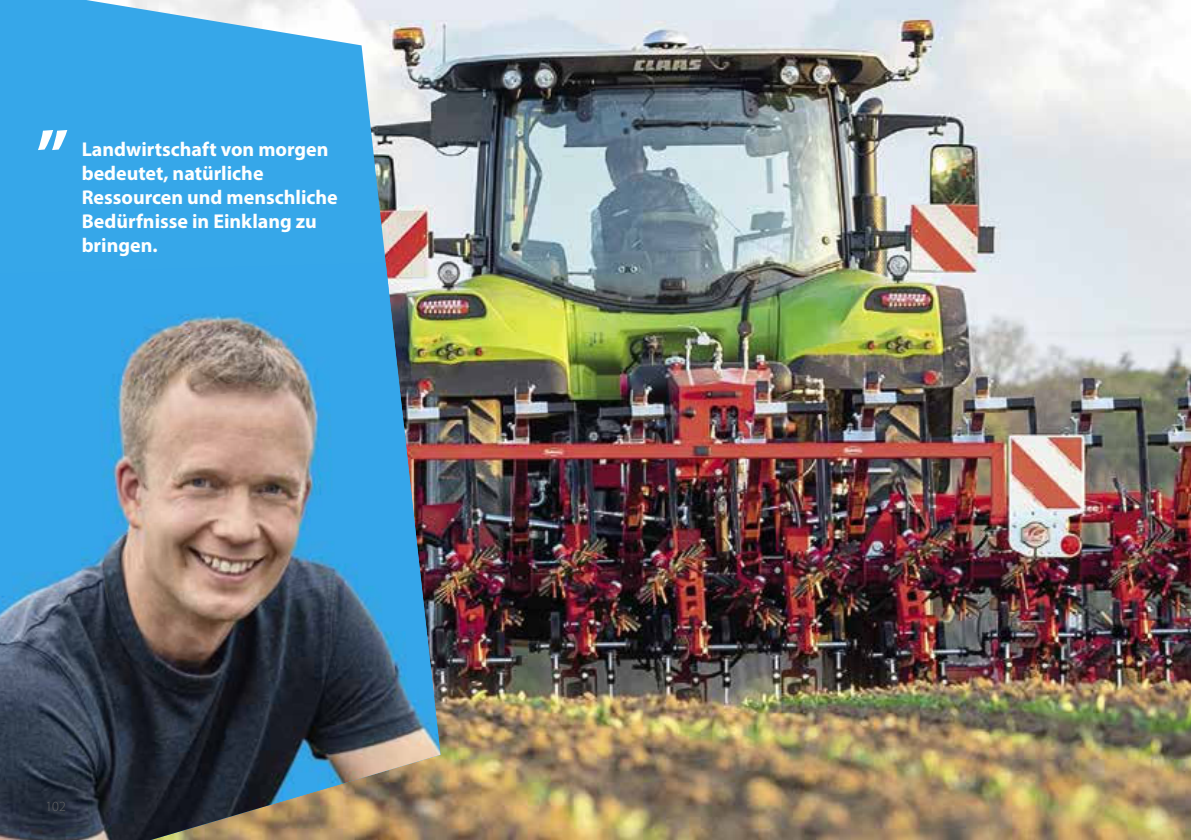
<style>
.page{position:relative;width:1191px;height:840px;background:#fff}
.page>*{position:absolute;margin:0;border:0;box-sizing:border-box;transform-origin:0 0}
.t1{font:700 72px "Myriad Pro";color:#fff}
.t2{font:700 20px/24px "Myriad Pro";color:#fff}
.t3{font:300 14px "Myriad Pro";color:#636363}
</style>
<div class="page">
<img style="left:440px;top:0;width:751px;height:839px">
<svg style="left:0;top:0;width:440px;height:262px;background:#56afe3"></svg>
<img style="left:0;top:262px;width:440px;height:577px">
<h1 class="t1" style="left:37px;top:81px;width:35px">„</h1>
<p class="t2" style="left:82px;top:137px;width:258px">Landwirtschaft von morgen bedeutet, natürliche<br>Ressourcen und menschliche<br>Bedürfnisse in Einklang zu bringen.</p>
<p class="t3" style="left:45px;top:799px;width:22px">102</p>
</div>
